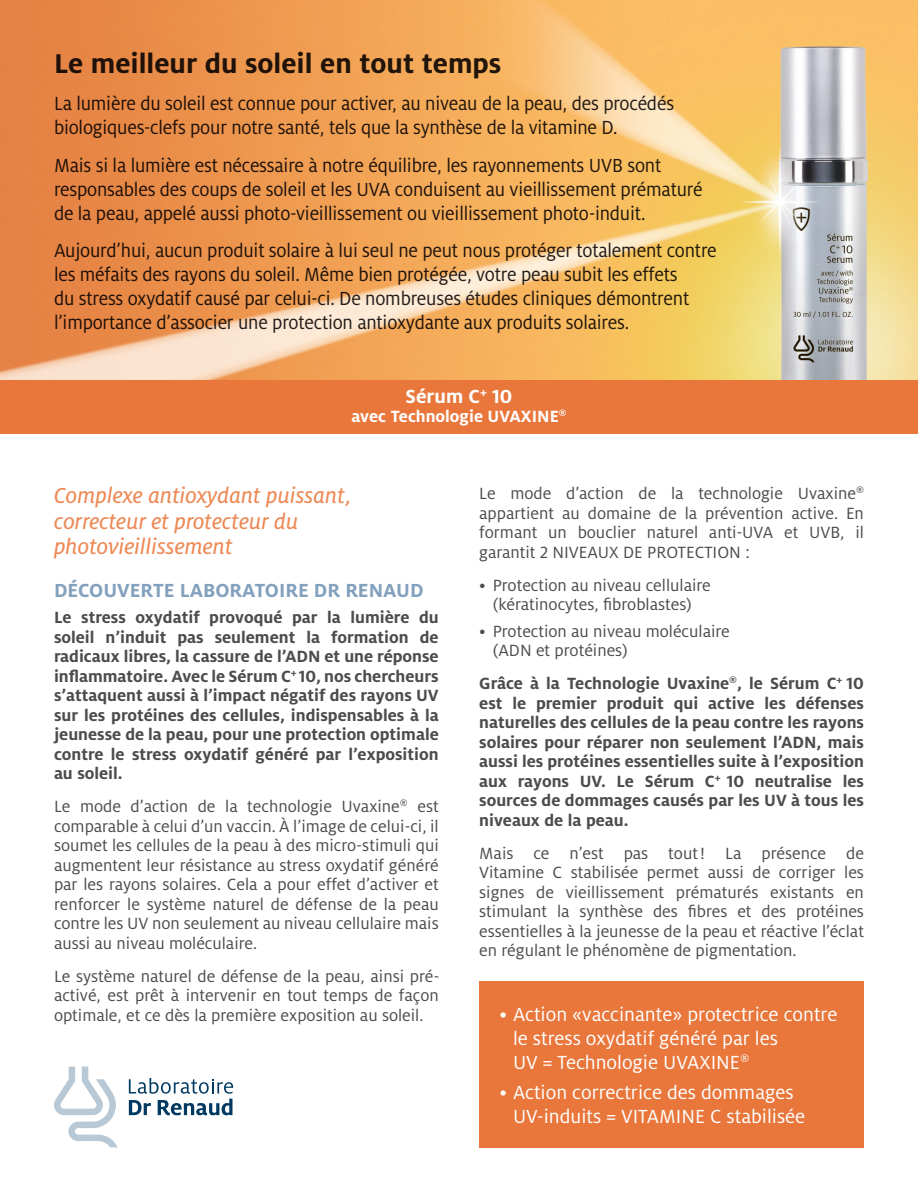
<style>
.page{position:relative;width:918px;height:1188px;background:#fff}
.page>*{position:absolute;margin:0;border:0;box-sizing:border-box;transform-origin:0 0}
.t1{font:700 30px "Milo LF";color:#231f20}
.t2{font:italic 24px/25.5px "Milo OT Text";color:#ed8955}
.t3{font:21px/24px "Milo LF";letter-spacing:-.01em;color:#231f20;scale:.95 1}
.t4{font:21px/24px "Milo LF";color:#fff}
.Sous-titre{font:700 21px "Milo LF";color:#83a0bd}
.Sous-titre-2{font:700 21px "Milo LF";color:#fff}
.t5{font:18px/19.5px "Milo LF";color:#4b4c4d;text-align:justify}
.t6{font:700 18px/19.5px "Milo LF";color:#4b4c4d;text-align:justify}
.Sous-titre-3{font:700 18px "Milo LF";color:#fff}
</style>
<div class="page">
<img style="left:0;top:0;width:918px;height:380px">
<svg style="left:54px;top:1066px;width:64px;height:82px"></svg>
<svg style="left:129px;top:1078px;width:104px;height:37px"></svg>
<div style="left:0;top:380px;width:918px;height:54px;background:#e9773c"></div>
<div style="left:479px;top:981px;width:385px;height:167px;background:#e9773c"></div>
<h1 class="t1" style="left:54px;top:46px;width:449px">Le meilleur du soleil en tout temps</h1>
<p class="t3" style="left:54px;top:91px;width:654px">La lumière du soleil est connue pour activer, au niveau de la peau, des procédés biologiques-clefs pour notre santé, tels que la synthèse de la vitamine D.</p>
<p class="t3" style="left:54px;top:153px;width:684px">Mais si la lumière est nécessaire à notre équilibre, les rayonnements UVB sont responsables des coups de soleil et les UVA conduisent au vieillissement prématuré de la peau, appelé aussi photo-vieillissement ou vieillissement photo-induit.</p>
<p class="t3" style="left:54px;top:238px;width:699px">Aujourd’hui, aucun produit solaire à lui seul ne peut nous protéger totalement contre les méfaits des rayons du soleil. Même bien protégée, votre peau subit les effets<br>du stress oxydatif causé par celui-ci. De nombreuses études cliniques démontrent l’importance d’associer une protection antioxydante aux produits solaires.</p>
<p class="Sous-titre-2" style="left:406px;top:384px;width:108px">Sérum C<sup>+</sup> 10</p>
<p class="Sous-titre-3" style="left:351px;top:406px;width:217px">avec Technologie UVAXINE<sup>®</sup></p>
<p class="t2" style="left:54px;top:483px;width:299px">Complexe antioxydant puissant, correcteur et protecteur du photovieillissement</p>
<p class="Sous-titre" style="left:54px;top:578px;width:371px">DÉCOUVERTE LABORATOIRE DR RENAUD</p>
<p class="t6" style="left:54px;top:607px;width:386px">Le stress oxydatif provoqué par la lumière du soleil n’induit pas seulement la formation de radicaux libres, la cassure de l’ADN et une réponse inflammatoire. Avec le Sérum C<sup>+</sup> 10, nos chercheurs s’attaquent aussi à l’impact négatif des rayons UV sur les protéines des cellules, indispensables à la jeunesse de la peau, pour une protection optimale contre le stress oxydatif généré par l’exposition au soleil.</p>
<p class="t5" style="left:54px;top:796px;width:386px">Le mode d’action de la technologie Uvaxine<sup>®</sup> est comparable à celui d’un vaccin. À l’image de celui-ci, il soumet les cellules de la peau à des micro-stimuli qui augmentent leur résistance au stress oxydatif généré par les rayons solaires. Cela a pour effet d’activer et renforcer le système naturel de défense de la peau contre les UV non seulement au niveau cellulaire mais aussi au niveau moléculaire.</p>
<p class="t5" style="left:54px;top:966px;width:387px">Le système naturel de défense de la peau, ainsi pré&shy;activé, est prêt à intervenir en tout temps de façon optimale, et ce dès la première exposition au soleil.</p>
<p class="t5" style="left:479px;top:484px;width:386px">Le mode d’action de la technologie Uvaxine<sup>® </sup>appartient au domaine de la prévention active. En formant un bouclier naturel anti-UVA et UVB, il garantit 2 NIVEAUX DE PROTECTION :</p>
<p class="t5" style="left:479px;top:575px;width:233px;text-align:center">• Protection au niveau cellulaire (kératinocytes, fibroblastes)</p>
<p class="t5" style="left:493px;top:621px;width:239px;text-indent:-14px">• Protection au niveau moléculaire (ADN et protéines)</p>
<p class="t6" style="left:479px;top:673px;width:386px">Grâce à la Technologie Uvaxine<sup>®</sup>, le Sérum C<sup>+</sup> 10 est le premier produit qui active les défenses naturelles des cellules de la peau contre les rayons solaires pour réparer non seulement l’ADN, mais aussi les protéines essentielles suite à l’exposition aux rayons UV. Le Sérum C<sup>+</sup> 10 neutralise les sources de dommages causés par les UV à tous les niveaux de la peau.</p>
<p class="t5" style="left:479px;top:843px;width:386px">Mais ce n’est pas tout! La présence de Vitamine C stabilisée permet aussi de corriger les signes de vieillissement prématurés existants en stimulant la synthèse des fibres et des protéines essentielles à la jeunesse de la peau et réactive l’éclat en régulant le phénomène de pigmentation.</p>
<p class="t4" style="left:513px;top:1002px;width:326px;text-indent:-14px">• Action «vaccinante» protectrice contre le stress oxydatif généré par les<br>UV = Technologie UVAXINE<sup>®</sup></p>
<p class="t4" style="left:513px;top:1080px;width:294px;text-indent:-14px">• Action correctrice des dommages<br>UV-induits = VITAMINE C stabilisée</p>
</div>
